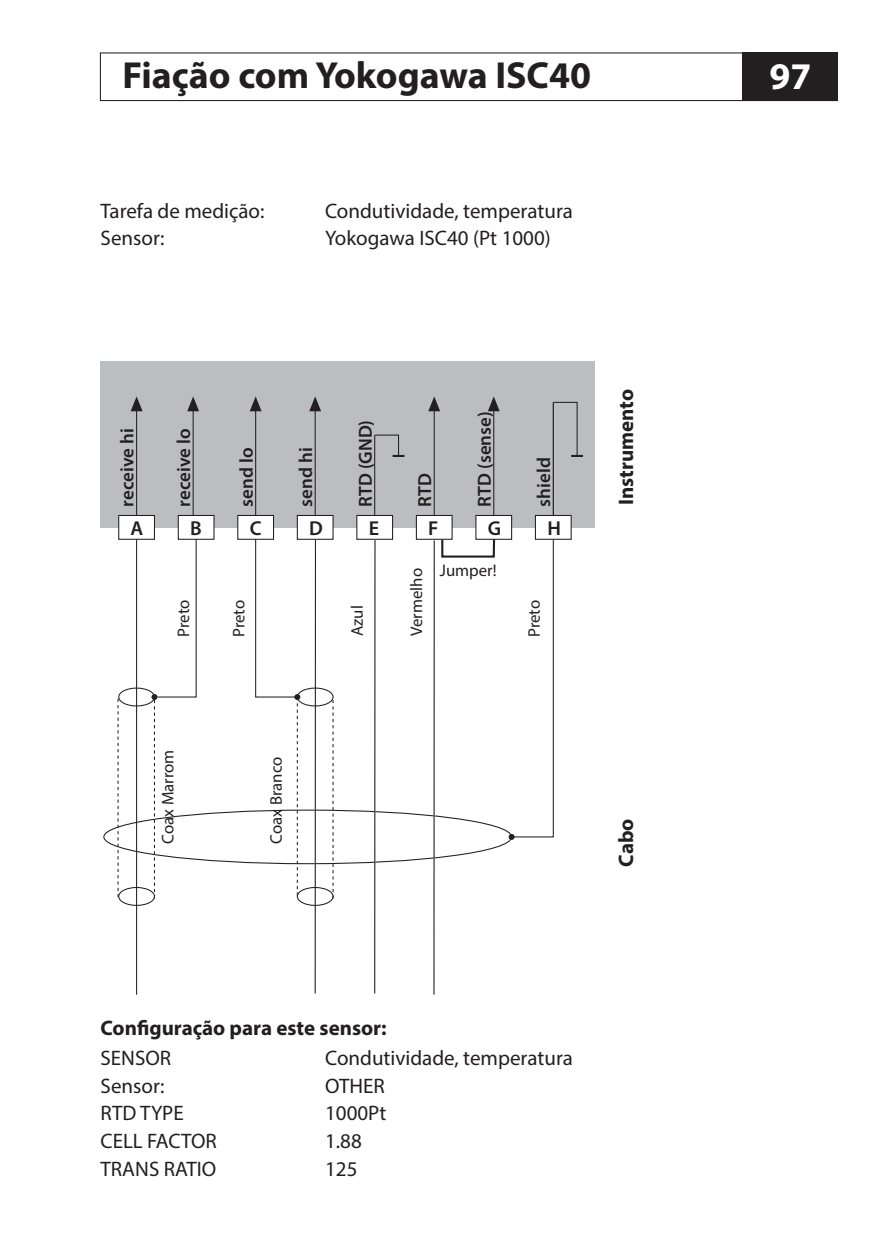
<style>
.page{position:relative;width:894px;height:1260px;background:#fff}
.page>*{position:absolute;margin:0;border:0;box-sizing:border-box;transform-origin:0 0}
.t1{font:700 37.8px "Myriad Pro";color:#231f20}
.t2{font:700 37.8px "Myriad Pro";color:#fff}
.t3{font:21px "Myriad Pro";color:#231f20}
.t4{font:700 21px "Myriad Pro";color:#231f20}
.t5{font:600 20.1px "Myriad Pro";color:#231f20}
.t6{font:600 18.9px "Myriad Pro";color:#231f20}
.t7{font:16.8px "Myriad Pro";color:#231f20}
</style>
<div class="page">
<div style="left:100px;top:52px;width:738px;height:49px;border:1px solid #231f20"></div>
<div style="left:743px;top:52px;width:95px;height:49px;background:#231f20"></div>
<div style="left:101px;top:361px;width:494px;height:166px;background:#bcbdc0"></div>
<hr style="left:136px;top:539px;width:1px;height:456px;background:#231f20">
<svg style="left:509px;top:538px;width:45px;height:302px"></svg>
<div style="left:178px;top:515px;width:37px;height:25px;background:#fff;border:1px solid #231f20"></div>
<div style="left:237px;top:515px;width:37px;height:25px;background:#fff;border:1px solid #231f20"></div>
<div style="left:297px;top:515px;width:37px;height:25px;background:#fff;border:1px solid #231f20"></div>
<div style="left:356px;top:515px;width:37px;height:25px;background:#fff;border:1px solid #231f20"></div>
<div style="left:416px;top:515px;width:37px;height:25px;background:#fff;border:1px solid #231f20"></div>
<div style="left:475px;top:515px;width:37px;height:25px;background:#fff;border:1px solid #231f20"></div>
<div style="left:535px;top:515px;width:37px;height:25px;background:#fff;border:1px solid #231f20"></div>
<div style="left:118px;top:515px;width:37px;height:25px;background:#fff;border:1px solid #231f20"></div>
<hr style="left:493px;top:408px;width:1px;height:107px;background:#231f20">
<hr style="left:434px;top:408px;width:1px;height:107px;background:#231f20">
<svg style="left:428px;top:396px;width:12px;height:15px"></svg>
<svg style="left:488px;top:396px;width:12px;height:15px"></svg>
<hr style="left:374px;top:435px;width:1px;height:80px;background:#231f20">
<svg style="left:374px;top:434px;width:30px;height:23px"></svg>
<hr style="left:553px;top:402px;width:1px;height:113px;background:#231f20">
<svg style="left:552px;top:401px;width:31px;height:56px"></svg>
<hr style="left:315px;top:539px;width:1px;height:454px;background:#231f20">
<hr style="left:315px;top:408px;width:1px;height:107px;background:#231f20">
<svg style="left:309px;top:396px;width:12px;height:15px"></svg>
<hr style="left:255px;top:408px;width:1px;height:107px;background:#231f20">
<svg style="left:250px;top:396px;width:12px;height:15px"></svg>
<hr style="left:193px;top:408px;width:1px;height:107px;background:#231f20">
<svg style="left:187px;top:396px;width:12px;height:15px"></svg>
<svg style="left:131px;top:396px;width:12px;height:15px"></svg>
<hr style="left:136px;top:408px;width:1px;height:107px;background:#231f20">
<hr style="left:374px;top:539px;width:2px;height:454px;background:#231f20">
<hr style="left:433px;top:540px;width:2px;height:455px;background:#231f20">
<div style="left:441px;top:538px;width:54px;height:20px;border:2px solid #231f20"></div>
<div style="left:297px;top:688px;width:37px;height:18px;border:1px solid #231f20;border-radius:50%"></div>
<div style="left:118px;top:688px;width:37px;height:18px;border:1px solid #231f20;border-radius:50%"></div>
<div style="left:118px;top:887px;width:37px;height:19px;border:1px solid #231f20;border-radius:50%"></div>
<div style="left:297px;top:887px;width:37px;height:19px;border:1px solid #231f20;border-radius:50%"></div>
<svg style="left:333px;top:700px;width:1px;height:199px"></svg>
<svg style="left:118px;top:699px;width:1px;height:199px"></svg>
<svg style="left:151px;top:538px;width:46px;height:361px"></svg>
<svg style="left:255px;top:538px;width:45px;height:358px"></svg>
<h1 class="t1" style="left:122px;top:61px;width:470px">Fiação com Yokogawa ISC40</h1>
<h1 class="t2" style="left:769px;top:62px;width:43px">97</h1>
<p class="t3" style="left:101px;top:203px;width:165px">Tarefa de medição:</p>
<p class="t3" style="left:325px;top:203px;width:249px">Condutividade, temperatura</p>
<p class="t3" style="left:101px;top:230px;width:65px">Sensor:</p>
<p class="t3" style="left:325px;top:230px;width:227px">Yokogawa ISC40 (Pt 1000)</p>
<p class="t6" style="left:120px;top:507px;width:79px;rotate:-90deg">receive hi</p>
<p class="t6" style="left:177px;top:507px;width:79px;rotate:-90deg">receive lo</p>
<p class="t6" style="left:239px;top:507px;width:60px;rotate:-90deg">send lo</p>
<p class="t6" style="left:299px;top:507px;width:60px;rotate:-90deg">send hi</p>
<p class="t6" style="left:358px;top:507px;width:88px;rotate:-90deg">RTD (GND)</p>
<p class="t6" style="left:418px;top:507px;width:35px;rotate:-90deg">RTD</p>
<p class="t6" style="left:477px;top:507px;width:97px;rotate:-90deg">RTD (sense)</p>
<p class="t6" style="left:537px;top:507px;width:51px;rotate:-90deg">shield</p>
<p class="t5" style="left:131px;top:520px;width:14px">A</p>
<p class="t5" style="left:190px;top:520px;width:13px">B</p>
<p class="t5" style="left:250px;top:520px;width:13px">C</p>
<p class="t5" style="left:309px;top:520px;width:15px">D</p>
<p class="t5" style="left:369px;top:520px;width:12px">E</p>
<p class="t5" style="left:428px;top:520px;width:12px">F</p>
<p class="t5" style="left:488px;top:520px;width:15px">G</p>
<p class="t5" style="left:547px;top:520px;width:15px">H</p>
<p class="t7" style="left:177px;top:637px;width:39px;rotate:-90deg">Preto</p>
<p class="t7" style="left:232px;top:637px;width:39px;rotate:-90deg">Preto</p>
<p class="t7" style="left:351px;top:636px;width:32px;rotate:-90deg">Azul</p>
<p class="t7" style="left:162px;top:844px;width:96px;rotate:-90deg">Coax Marrom</p>
<p class="t7" style="left:270px;top:844px;width:89px;rotate:-90deg">Coax Branco</p>
<p class="t7" style="left:410px;top:636px;width:69px;rotate:-90deg">Vermelho</p>
<p class="t7" style="left:440px;top:564px;width:58px">Jumper!</p>
<p class="t7" style="left:528px;top:637px;width:39px;rotate:-90deg">Preto</p>
<p class="t4" style="left:618px;top:505px;width:118px;rotate:-90deg">Instrumento</p>
<p class="t4" style="left:618px;top:867px;width:50px;rotate:-90deg">Cabo</p>
<p class="t4" style="left:101px;top:1020px;width:288px">Configuração para este sensor:</p>
<p class="t3" style="left:101px;top:1050px;width:72px">SENSOR</p>
<p class="t3" style="left:325px;top:1050px;width:249px">Condutividade, temperatura</p>
<p class="t3" style="left:101px;top:1078px;width:65px">Sensor:</p>
<p class="t3" style="left:325px;top:1078px;width:61px">OTHER</p>
<p class="t3" style="left:101px;top:1105px;width:85px">RTD TYPE</p>
<p class="t3" style="left:325px;top:1105px;width:63px">1000Pt</p>
<p class="t3" style="left:101px;top:1133px;width:118px">CELL FACTOR</p>
<p class="t3" style="left:325px;top:1133px;width:38px">1.88</p>
<p class="t3" style="left:101px;top:1161px;width:117px">TRANS RATIO</p>
<p class="t3" style="left:325px;top:1161px;width:34px">125</p>
</div>
